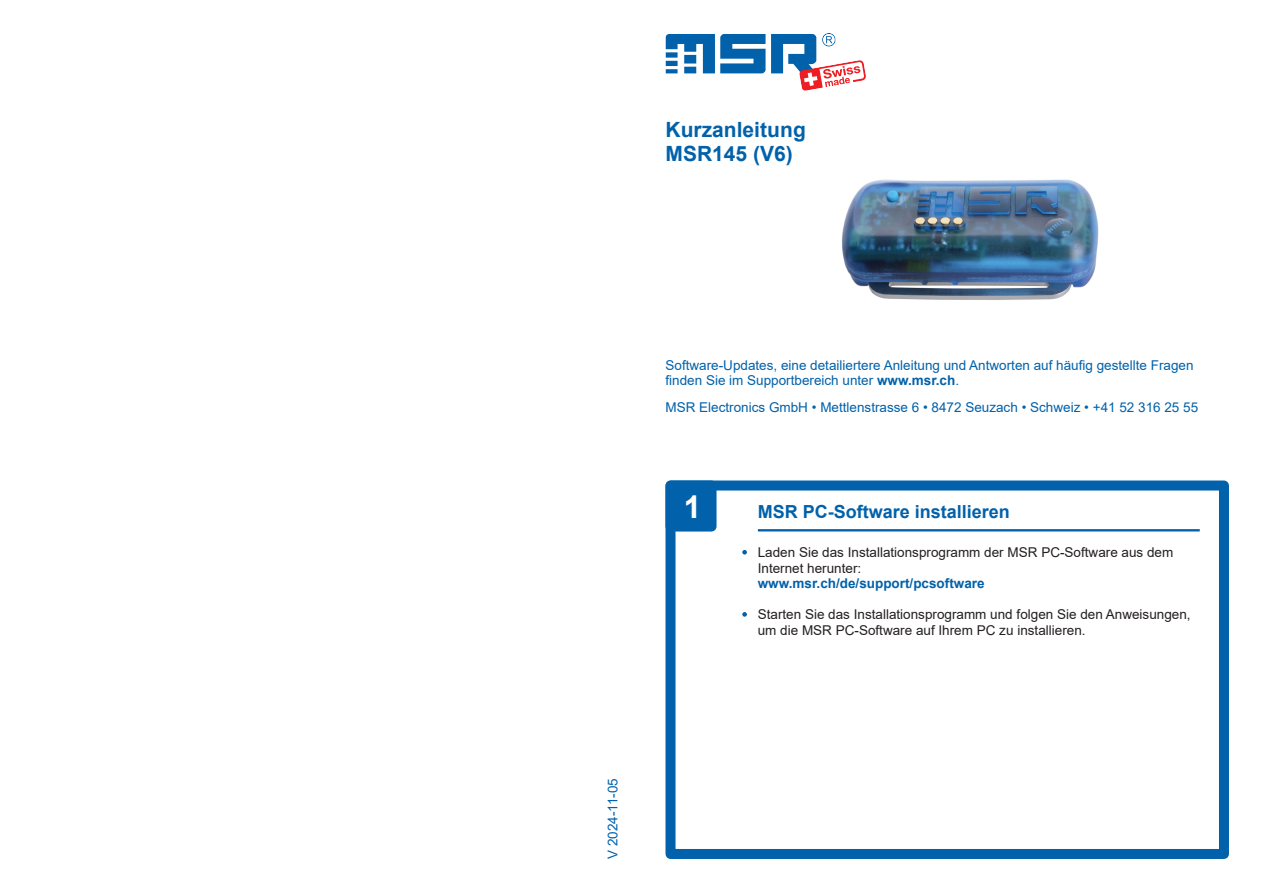
<style>
.page{position:relative;width:1263px;height:893px;background:#fff}
.page>*{position:absolute;margin:0;border:0;box-sizing:border-box;transform-origin:0 0}
.t1{font:700 31.5px "Arial";color:#fff}
.t2{font:700 21px/24.2px "Arial";color:#0161aa}
.t3{font:700 18px "Arial";color:#0161aa}
.t4{font:13.5px/15.5px "Arial";color:#0161aa}
.t5{font:13.5px/15.5px "Arial";color:#231f20}
.t6{font:700 13.5px "Arial";color:#0161aa}
.s1{font-weight:700}
</style>
<div class="page">
<svg style="left:665px;top:33px;width:201px;height:58px"></svg>
<div style="left:665px;top:480px;width:564px;height:379px;border:10px solid #0161aa"></div>
<div style="left:670px;top:485px;width:41px;height:41px;background:#0161aa"></div>
<div style="left:665px;top:480px;width:51px;height:51px;border:10px solid #0161aa"></div>
<hr style="left:758px;top:529px;width:442px;height:2px;background:#0161aa">
<img style="left:842px;top:179px;width:257px;height:121px">
<svg style="left:742px;top:550px;width:5px;height:5px"></svg>
<svg style="left:742px;top:612px;width:5px;height:5px"></svg>
<h2 class="t2" style="left:665px;top:118px;width:142px">Kurzanleitung<br>MSR145 (V6)</h2>
<p class="t4" style="left:665px;top:357px;width:530px">Software-Updates, eine detailiertere Anleitung und Antworten auf häufig gestellte Fragen finden Sie im Supportbereich unter <span class="s1">www.msr.ch</span>.</p>
<p class="t4" style="left:665px;top:400px;width:534px">MSR Electronics GmbH • Mettlenstrasse 6 • 8472 Seuzach • Schweiz • +41 52 316 25 55</p>
<h1 class="t1" style="left:684px;top:489px;width:19px">1</h1>
<h3 class="t3" style="left:758px;top:502px;width:254px">MSR PC-Software installieren</h3>
<p class="t5" style="left:758px;top:545px;width:417px">Laden Sie das Installationsprogramm der MSR PC-Software aus dem<br>Internet herunter:</p>
<p class="t6" style="left:758px;top:576px;width:228px">www.msr.ch/de/support/pcsoftware</p>
<p class="t5" style="left:758px;top:607px;width:434px">Starten Sie das Installationsprogramm und folgen Sie den Anweisungen, um die MSR PC-Software auf Ihrem PC zu installieren.</p>
<p class="t4" style="left:605px;top:859px;width:82px;rotate:-90deg">V 2024-11-05</p>
</div>
